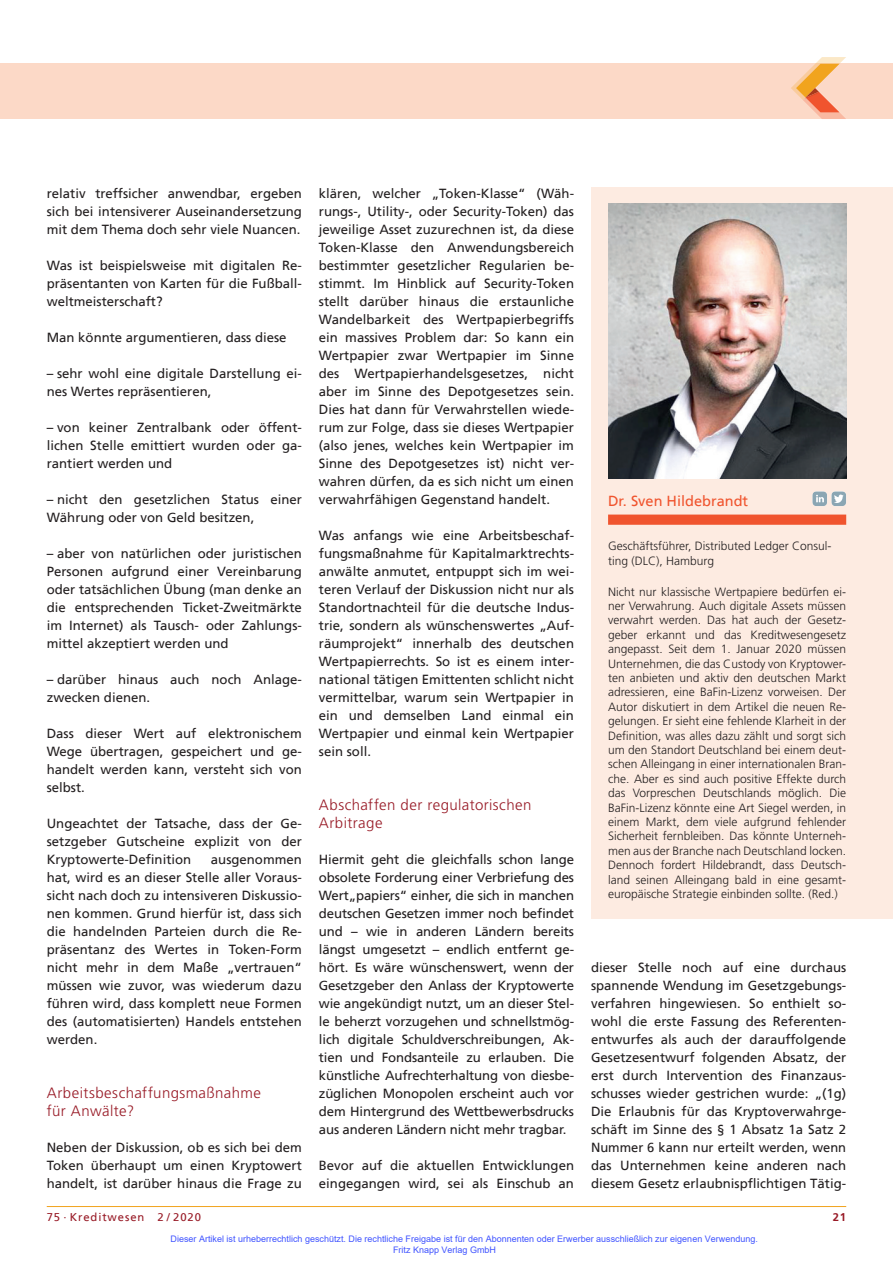
<style>
.page{position:relative;width:893px;height:1263px;background:#fff}
.page>*{position:absolute;margin:0;border:0;box-sizing:border-box;transform-origin:0 0}
.t1{font:300 15px/18px "Frutiger";letter-spacing:.025em;color:#981a26}
.t2{font:14.55px "Frutiger";color:#f0542e}
.t3{font:13.2px/18px "Frutiger";color:#231f20;text-align:justify}
.t4{font:300 12px/14.4px "Frutiger";color:#231f20}
.t5{font:11.25px "Frutiger";letter-spacing:.08em;color:#981a26}
.t6{font:700 11.25px "Frutiger";color:#981a26}
.t7{font:9px/10.8px "Arial";color:#4054ff}
</style>
<div class="page">
<hr style="left:47px;top:1206px;width:799px;height:1px;background:#f1a31e">
<div style="left:0;top:64px;width:893px;height:55px;background:#fcd9c7"></div>
<svg style="left:791px;top:57px;width:55px;height:62px"></svg>
<div style="left:591px;top:187px;width:302px;height:731px;background:#fdebe1"></div>
<div style="left:608px;top:514px;width:238px;height:11px;background:#f0542e"></div>
<img style="left:608px;top:204px;width:238px;height:274px">
<svg style="left:812px;top:491px;width:34px;height:15px"></svg>
<p class="t3" style="left:47px;top:185px;width:257px">relativ treffsicher anwendbar, ergeben sich bei intensiverer Auseinandersetzung mit dem Thema doch sehr viele Nuancen.</p>
<p class="t3" style="left:47px;top:257px;width:257px">Was ist beispielsweise mit digitalen Re&shy;präsentanten von Karten für die Fußball&shy;weltmeisterschaft?</p>
<p class="t3" style="left:47px;top:329px;width:241px">Man könnte argumentieren, dass diese</p>
<p class="t3" style="left:47px;top:365px;width:257px">– sehr wohl eine digitale Darstellung ei&shy;nes Wertes repräsentieren,</p>
<p class="t3" style="left:47px;top:419px;width:257px">– von keiner Zentralbank oder öffent&shy;lichen Stelle emittiert wurden oder ga&shy;rantiert werden und</p>
<p class="t3" style="left:47px;top:491px;width:257px">– nicht den gesetzlichen Status einer<br>Währung oder von Geld besitzen,</p>
<p class="t3" style="left:47px;top:545px;width:257px">– aber von natürlichen oder juristischen Personen aufgrund einer Vereinbarung oder tatsächlichen Übung (man denke an die entsprechenden Ticket-Zweitmärkte im Internet) als Tausch- oder Zahlungs&shy;mittel akzeptiert werden und</p>
<p class="t3" style="left:47px;top:671px;width:256px">– darüber hinaus auch noch Anlage&shy;zwecken dienen.</p>
<p class="t3" style="left:47px;top:725px;width:257px">Dass dieser Wert auf elektronischem Wege übertragen, gespeichert und ge&shy;handelt werden kann, versteht sich von selbst.</p>
<p class="t3" style="left:47px;top:815px;width:257px">Ungeachtet der Tatsache, dass der Ge&shy;setzgeber Gutscheine explizit von der Kryptowerte-Definition</p>
<p class="t3" style="left:47px;top:851px;width:257px;text-indent:164px">ausgenommen hat, wird es an dieser Stelle aller Voraus&shy;sicht nach doch zu intensiveren Diskussio&shy;nen kommen. Grund hierfür ist, dass sich die handelnden Parteien durch die Re&shy;präsentanz des Wertes in Token-Form nicht mehr in dem Maße „vertrauen“ müssen wie zuvor, was wiederum dazu führen wird, dass komplett neue Formen des (automatisierten) Handels entstehen werden.</p>
<p class="t1" style="left:47px;top:1084px;width:216px">Arbeitsbeschaffungsmaßnahme für Anwälte?</p>
<p class="t3" style="left:47px;top:1139px;width:257px">Neben der Diskussion, ob es sich bei dem Token überhaupt um einen Kryptowert handelt, ist darüber hinaus die Frage zu</p>
<p class="t3" style="left:319px;top:185px;width:257px">klären, welcher „Token-Klasse“ (Wäh&shy;rungs-, Utility-, oder Security-Token) das jeweilige Asset zuzurechnen ist, da diese Token-Klasse den Anwendungsbereich bestimmter gesetzlicher Regularien be&shy;stimmt. Im Hinblick auf Security-Token stellt darüber hinaus die erstaunliche Wandelbarkeit des Wertpapierbegriffs ein massives Problem dar: So kann ein Wertpapier zwar Wertpapier im Sinne des Wertpapierhandelsgesetzes, nicht aber im Sinne des Depotgesetzes sein.<br>Dies hat dann für Verwahrstellen wiede&shy;rum zur Folge, dass sie dieses Wertpapier (also jenes, welches kein Wertpapier im Sinne des Depotgesetzes ist) nicht ver&shy;wahren dürfen, da es sich nicht um einen verwahrfähigen Gegenstand handelt.</p>
<p class="t3" style="left:319px;top:527px;width:257px">Was anfangs wie eine Arbeitsbeschaf&shy;fungsmaßnahme für Kapitalmarktrechts&shy;anwälte anmutet, entpuppt sich im wei&shy;teren Verlauf der Diskussion nicht nur als Standortnachteil für die deutsche Indus&shy;trie, sondern als wünschenswertes „Auf&shy;räumprojekt“ innerhalb des deutschen Wertpapierrechts. So ist es einem inter&shy;national tätigen Emittenten schlicht nicht vermittelbar, warum sein Wertpapier in ein und demselben Land einmal ein Wertpapier und einmal kein Wertpapier sein soll.</p>
<p class="t1" style="left:319px;top:796px;width:214px">Abschaffen der regulatorischen<br>Arbitrage</p>
<p class="t3" style="left:319px;top:851px;width:257px">Hiermit geht die gleichfalls schon lange obsolete Forderung einer Verbriefung des Wert„papiers“ einher, die sich in manchen deutschen Gesetzen immer noch befindet und – wie in anderen Ländern bereits längst umgesetzt – endlich entfernt ge&shy;hört. Es wäre wünschenswert, wenn der Gesetzgeber den Anlass der Kryptowerte wie angekündigt nutzt, um an dieser Stel&shy;le beherzt vorzugehen und schnellstmög&shy;lich digitale Schuldverschreibungen, Ak&shy;tien und Fondsanteile zu erlauben. Die künstliche Aufrechterhaltung von diesbe&shy;züglichen Monopolen erscheint auch vor dem Hintergrund des Wettbewerbsdrucks aus anderen Ländern nicht mehr tragbar.</p>
<p class="t3" style="left:319px;top:1157px;width:257px">Bevor auf die aktuellen Entwicklungen eingegangen wird, sei als Einschub an</p>
<p class="t2" style="left:608px;top:494px;width:142px">Dr. Sven Hildebrandt</p>
<p class="t4" style="left:608px;top:539px;width:225px">Geschäftsführer, Distributed Ledger Consul&shy;ting (DLC), Hamburg</p>
<p class="t4" style="left:608px;top:584px;width:240px;text-align:justify">Nicht nur klassische Wertpapiere bedürfen ei&shy;ner Verwahrung. Auch digitale Assets müssen verwahrt werden. Das hat auch der Gesetz&shy;geber erkannt und das Kreditwesengesetz angepasst. Seit dem 1. Januar 2020 müssen Unternehmen, die das Custody von Kryptower&shy;ten anbieten und aktiv den deutschen Markt adressieren, eine BaFin-Lizenz vorweisen. Der Autor diskutiert in dem Artikel die neuen Re&shy;gelungen. Er sieht eine fehlende Klarheit in der Definition, was alles dazu zählt und sorgt sich um den Standort Deutschland bei einem deut&shy;schen Alleingang in einer internationalen Bran&shy;che. Aber es sind auch positive Effekte durch das Vorpreschen Deutschlands möglich. Die BaFin-Lizenz könnte eine Art Siegel werden, in einem Markt, dem viele aufgrund fehlender Sicherheit fernbleiben. Das könnte Unterneh&shy;men aus der Branche nach Deutschland locken.<br>Dennoch fordert Hildebrandt, dass Deutsch&shy;land seinen Alleingang bald in eine gesamt&shy;europäische Strategie einbinden sollte. (Red.)</p>
<p class="t3" style="left:591px;top:959px;width:257px">dieser Stelle noch auf eine durchaus spannende Wendung im Gesetzgebungs&shy;verfahren hingewiesen. So enthielt so&shy;wohl die erste Fassung des Referenten&shy;entwurfes als auch der darauffolgende Gesetzesentwurf folgenden Absatz, der erst durch Intervention des Finanzaus&shy;schusses wieder gestrichen wurde: „(1g)<br>Die Erlaubnis für das Kryptoverwahrge&shy;schäft im Sinne des § 1 Absatz 1a Satz 2<br>Nummer 6 kann nur erteilt werden, wenn das Unternehmen keine anderen nach diesem Gesetz erlaubnispflichtigen Tätig-</p>
<p class="t5" style="left:47px;top:1211px;width:156px">75 · Kreditwesen 2 / 2020</p>
<p class="t6" style="left:833px;top:1211px;width:15px">21</p>
<p class="t7" style="left:393px;top:1233px;width:366px;text-indent:-223px">Dieser Artikel ist urheberrechtlich geschützt. Die rechtliche Freigabe ist für den Abonnenten oder Erwerber ausschließlich zur eigenen Verwendung.<br>Fritz Knapp Verlag GmbH</p>
</div>
